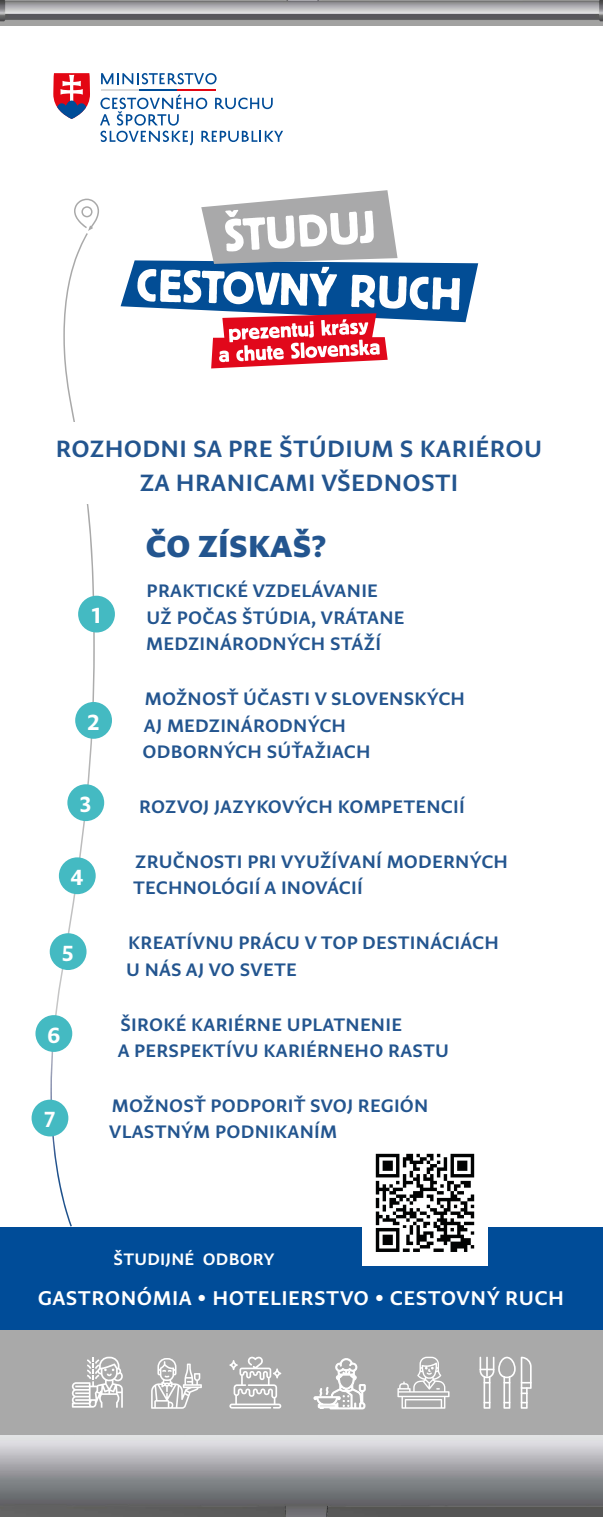
<style>
.page{position:relative;width:603px;height:1517px;background:#fff}
.page>*{position:absolute;margin:0;border:0;box-sizing:border-box;transform-origin:0 0}
.t1{font:36.12px "Greta Sans Pro Hea";letter-spacing:.01em;color:#23558f}
.t2{font:28px/33.6px "Greta Sans Pro Sm Bld";letter-spacing:.01em;color:#23558f;text-align:center}
.t3{font:26.02px "Greta Sans Pro Bld";color:#fff}
.t4{font:23.65px "Greta Sans Pro Sm Bld";letter-spacing:.02em;color:#fff}
.t5{font:21.5px/26.5px "Greta Sans Pro Sm Bld";letter-spacing:.01em;color:#23558f}
.t6{font:19.68px "Greta Sans Pro Sm Bld";letter-spacing:.01em;color:#fff}
</style>
<div class="page">
<div style="left:0;top:1325px;width:602px;height:192px;background:#a9a9a9"></div>
<div style="left:0;top:1227px;width:602px;height:102px;background:#004c98"></div>
<svg style="left:314px;top:1358px;width:51px;height:51px"></svg>
<svg style="left:151px;top:1358px;width:51px;height:50px"></svg>
<svg style="left:397px;top:1356px;width:52px;height:52px"></svg>
<svg style="left:71px;top:1356px;width:52px;height:51px"></svg>
<svg style="left:229px;top:1356px;width:52px;height:52px"></svg>
<svg style="left:479px;top:1356px;width:52px;height:52px"></svg>
<svg style="left:50px;top:233px;width:45px;height:993px"></svg>
<div style="left:17px;top:422px;width:565px;height:82px;background:#fff"></div>
<div style="left:78px;top:596px;width:37px;height:36px;background:#44bac2;border-radius:50%"></div>
<div style="left:75px;top:702px;width:37px;height:37px;background:#44bac2;border-radius:50%"></div>
<div style="left:67px;top:784px;width:37px;height:37px;background:#44bac2;border-radius:50%"></div>
<div style="left:59px;top:857px;width:37px;height:37px;background:#44bac2;border-radius:50%"></div>
<div style="left:50px;top:933px;width:36px;height:37px;background:#44bac2;border-radius:50%"></div>
<div style="left:35px;top:1015px;width:37px;height:37px;background:#44bac2;border-radius:50%"></div>
<div style="left:32px;top:1099px;width:36px;height:37px;background:#44bac2;border-radius:50%"></div>
<img style="left:362px;top:1153px;width:125px;height:112px">
<svg style="left:74px;top:199px;width:25px;height:32px"></svg>
<svg style="left:120px;top:190px;width:358px;height:178px"></svg>
<svg style="left:101px;top:73px;width:115px;height:11px"></svg>
<svg style="left:100px;top:94px;width:183px;height:51px"></svg>
<hr style="left:101px;top:89px;width:38px;height:2px;background:#dadada">
<hr style="left:139px;top:89px;width:38px;height:2px;background:#004c98">
<hr style="left:177px;top:89px;width:39px;height:2px;background:#e30613">
<svg style="left:53px;top:73px;width:37px;height:46px"></svg>
<img style="left:0;top:1435px;width:602px;height:82px">
<img style="left:0;top:1440px;width:602px;height:1px">
<img style="left:0;top:0;width:602px;height:26px">
<img style="left:0;top:19px;width:602px;height:1px">
<h2 class="t2" style="left:56px;top:429px;width:487px">ROZHODNI SA PRE ŠTÚDIUM S KARIÉROU<br>ZA HRANICAMI VŠEDNOSTI</h2>
<p class="t3" style="left:92px;top:596px;width:11px">1</p>
<p class="t3" style="left:87px;top:703px;width:14px">2</p>
<p class="t3" style="left:80px;top:785px;width:14px">3</p>
<p class="t3" style="left:70px;top:858px;width:15px">4</p>
<p class="t3" style="left:62px;top:934px;width:13px">5</p>
<p class="t3" style="left:47px;top:1016px;width:15px">6</p>
<p class="t3" style="left:44px;top:1100px;width:13px">7</p>
<h1 class="t1" style="left:146px;top:520px;width:182px">ČO ZÍSKAŠ?</h1>
<p class="t5" style="left:146px;top:575px;width:260px">PRAKTICKÉ VZDELÁVANIE<br>UŽ POČAS ŠTÚDIA, VRÁTANE<br>MEDZINÁRODNÝCH STÁŽÍ</p>
<p class="t5" style="left:142px;top:683px;width:324px">MOŽNOSŤ ÚČASTI V SLOVENSKÝCH<br>AJ MEDZINÁRODNÝCH<br>ODBORNÝCH SÚŤAŽIACH</p>
<p class="t5" style="left:139px;top:791px;width:327px">ROZVOJ JAZYKOVÝCH KOMPETENCIÍ</p>
<p class="t5" style="left:133px;top:846px;width:376px">ZRUČNOSTI PRI VYUŽÍVANÍ MODERNÝCH<br>TECHNOLÓGIÍ A INOVÁCIÍ</p>
<p class="t5" style="left:126px;top:927px;width:374px">KREATÍVNU PRÁCU V TOP DESTINÁCIÁCH<br>U NÁS AJ VO SVETE</p>
<p class="t5" style="left:118px;top:1009px;width:333px">ŠIROKÉ KARIÉRNE UPLATNENIE<br>A PERSPEKTÍVU KARIÉRNEHO RASTU</p>
<p class="t5" style="left:109px;top:1090px;width:321px">MOŽNOSŤ PODPORIŤ SVOJ REGIÓN<br>VLASTNÝM PODNIKANÍM</p>
<p class="t6" style="left:113px;top:1244px;width:162px">ŠTUDIJNÉ ODBORY</p>
<p class="t4" style="left:38px;top:1280px;width:527px">GASTRONÓMIA • HOTELIERSTVO • CESTOVNÝ RUCH</p>
</div>
